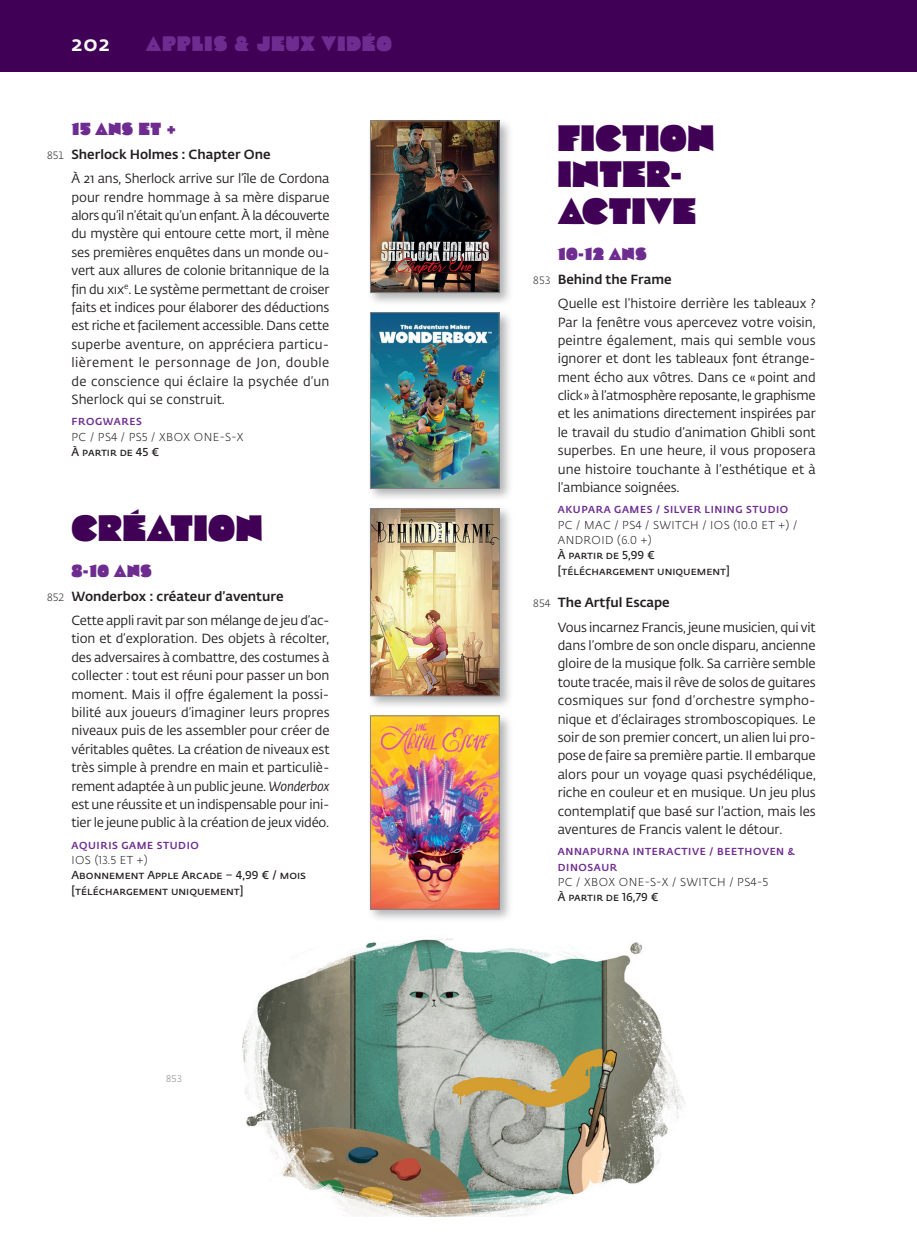
<style>
.page{position:relative;width:917px;height:1235px;background:#fff}
.page>*{position:absolute;margin:0;border:0;box-sizing:border-box;transform-origin:0 0}
.t1{font:36.75px/36.8px "Cooter Deuce";letter-spacing:.015em;color:#400055}
.t2{font:21px "Cooter Deuce";letter-spacing:.05em;color:#6e2c91}
.t3{font:500 21px "Fedra Sans Pro";color:#fff}
.t4{font:17.5px "Cooter Deuce";letter-spacing:.04em;color:#6e2c91}
.t5{font:13.12px/18.4px "Fedra Sans Pro";letter-spacing:-.005em;color:#231f20}
.t6{font:600 11.38px/15.2px "Fedra Sans Pro";color:#231f20}
.t7{font:300 11.38px/15.2px "Fedra Sans Pro";letter-spacing:.035em;color:#231f20}
.t8{font:500 10.15px/15.4px "Fedra Sans Pro";letter-spacing:.06em;color:#6e2c91}
.t9{font:300 9.62px "Fedra Sans Pro";color:#808285}
.s1{font-weight:300;font-size:10.5px}
.s2{font-weight:500}
.s3{font-style:italic}
</style>
<div class="page">
<div style="left:0;top:0;width:915px;height:71px;background:#400055"></div>
<hr style="left:915px;top:0;width:2px;height:71px;background:#400055">
<div style="left:367px;top:117px;width:146px;height:189px;background:#808285;opacity:.6"></div>
<img style="left:372px;top:123px;width:125px;height:168px">
<div style="left:370px;top:121px;width:129px;height:172px;border:1px solid #808285"></div>
<div style="left:367px;top:309px;width:146px;height:193px;background:#808285;opacity:.6"></div>
<img style="left:372px;top:314px;width:125px;height:172px">
<div style="left:370px;top:312px;width:129px;height:176px;border:1px solid #808285"></div>
<div style="left:367px;top:505px;width:146px;height:204px;background:#808285;opacity:.6"></div>
<img style="left:372px;top:510px;width:125px;height:184px">
<div style="left:370px;top:508px;width:129px;height:188px;border:1px solid #808285"></div>
<div style="left:367px;top:712px;width:146px;height:210px;background:#808285;opacity:.6"></div>
<img style="left:372px;top:717px;width:125px;height:190px">
<div style="left:370px;top:715px;width:129px;height:194px;border:1px solid #808285"></div>
<img style="left:243px;top:938px;width:442px;height:277px">
<h2 class="t3" style="left:71px;top:27px;width:40px">202</h2>
<h2 class="t2" style="left:146px;top:32px;width:248px">APPLIS &amp; JEUX VIDÉO</h2>
<h3 class="t4" style="left:71px;top:119px;width:106px">15 ANS ET +</h3>
<p class="t5" style="left:71px;top:141px;width:259px;line-height:24.5px;text-indent:-25px"><span class="s1">851</span> <span class="s2">Sherlock Holmes : Chapter One<br></span>À 21 ans, Sherlock arrive sur l’île de Cordona</p>
<p class="t5" style="left:71px;top:187px;width:260px;text-align:justify">pour rendre hommage à sa mère disparue alors qu’il n’était qu’un enfant. À la découverte du mystère qui entoure cette mort, il mène ses premières enquêtes dans un monde ou&shy;vert aux allures de colonie britannique de la fin du xix<sup>e</sup>. Le système permettant de croiser faits et indices pour élaborer des déductions est riche et facilement accessible. Dans cette superbe aventure, on appréciera particu&shy;lièrement le personnage de Jon, double de conscience qui éclaire la psychée d’un Sherlock qui se construit.</p>
<p class="t8" style="left:72px;top:413px;width:72px">FROGWARES</p>
<p class="t7" style="left:72px;top:429px;width:173px">PC / PS4 / PS5 / XBOX ONE-S-X</p>
<p class="t6" style="left:71px;top:444px;width:89px">À partir de 45 €</p>
<h1 class="t1" style="left:71px;top:509px;width:192px">CRÉATION</h1>
<h3 class="t4" style="left:71px;top:561px;width:82px">8-10 ANS</h3>
<p class="t5" style="left:71px;top:583px;width:259px;line-height:24.5px;text-indent:-25px"><span class="s1">852</span> <span class="s2">Wonderbox : créateur d’aventure<br></span>Cette appli ravit par son mélange de jeu d’ac-</p>
<p class="t5" style="left:71px;top:629px;width:260px;text-align:justify">tion et d’exploration. Des objets à récolter, des adversaires à combattre, des costumes à collecter : tout est réuni pour passer un bon moment. Mais il offre également la possi&shy;bilité aux joueurs d’imaginer leurs propres niveaux puis de les assembler pour créer de véritables quêtes. La création de niveaux est très simple à prendre en main et particuliè&shy;rement adaptée à un public jeune. <span class="s3">Wonderbox </span>est une réussite et un indispensable pour ini&shy;tier le jeune public à la création de jeux vidéo.</p>
<p class="t8" style="left:72px;top:836px;width:129px">AQUIRIS GAME STUDIO</p>
<p class="t7" style="left:72px;top:852px;width:78px">IOS (13.5 ET +)</p>
<p class="t6" style="left:71px;top:867px;width:236px">Abonnement Apple Arcade – 4,99 € / mois [téléchargement uniquement]</p>
<p class="t9" style="left:166px;top:1071px;width:18px">853</p>
<h1 class="t1" style="left:558px;top:119px;width:158px">FICTION<br>INTER-<br>ACTIVE</h1>
<h3 class="t4" style="left:558px;top:244px;width:90px">10-12 ANS</h3>
<p class="t5" style="left:558px;top:266px;width:260px;line-height:24.5px;text-indent:-25px"><span class="s1">853</span> <span class="s2">Behind the Frame<br></span>Quelle est l’histoire derrière les tableaux ?</p>
<p class="t5" style="left:558px;top:312px;width:260px;text-align:justify">Par la fenêtre vous apercevez votre voisin, peintre également, mais qui semble vous ignorer et dont les tableaux font étrange&shy;ment écho aux vôtres. Dans ce «point and click» à l’atmosphère reposante, le graphisme et les animations directement inspirées par le travail du studio d’animation Ghibli sont superbes. En une heure, il vous proposera une histoire touchante à l’esthétique et à l’ambiance soignées.</p>
<p class="t8" style="left:558px;top:501px;width:232px">AKUPARA GAMES / SILVER LINING STUDIO</p>
<p class="t7" style="left:558px;top:517px;width:241px">PC / MAC / PS4 / SWITCH / IOS (10.0 ET +) /<br>ANDROID (6.0 +)</p>
<p class="t6" style="left:558px;top:547px;width:174px">À partir de 5,99 € [téléchargement uniquement]</p>
<p class="t5" style="left:558px;top:590px;width:259px;line-height:24.5px;text-indent:-25px"><span class="s1">854</span> <span class="s2">The Artful Escape<br></span>Vous incarnez Francis, jeune musicien, qui vit</p>
<p class="t5" style="left:558px;top:635px;width:260px;text-align:justify">dans l’ombre de son oncle disparu, ancienne gloire de la musique folk. Sa carrière semble toute tracée, mais il rêve de solos de guitares cosmiques sur fond d’orchestre sympho&shy;nique et d’éclairages stromboscopiques. Le soir de son premier concert, un alien lui pro&shy;pose de faire sa première partie. Il embarque alors pour un voyage quasi psychédélique, riche en couleur et en musique. Un jeu plus contemplatif que basé sur l’action, mais les aventures de Francis valent le détour.</p>
<p class="t8" style="left:558px;top:843px;width:239px">ANNAPURNA INTERACTIVE / BEETHOVEN &amp;<br>DINOSAUR</p>
<p class="t7" style="left:558px;top:874px;width:212px">PC / XBOX ONE-S-X / SWITCH / PS4-5</p>
<p class="t6" style="left:558px;top:889px;width:102px">À partir de 16,79 €</p>
</div>
